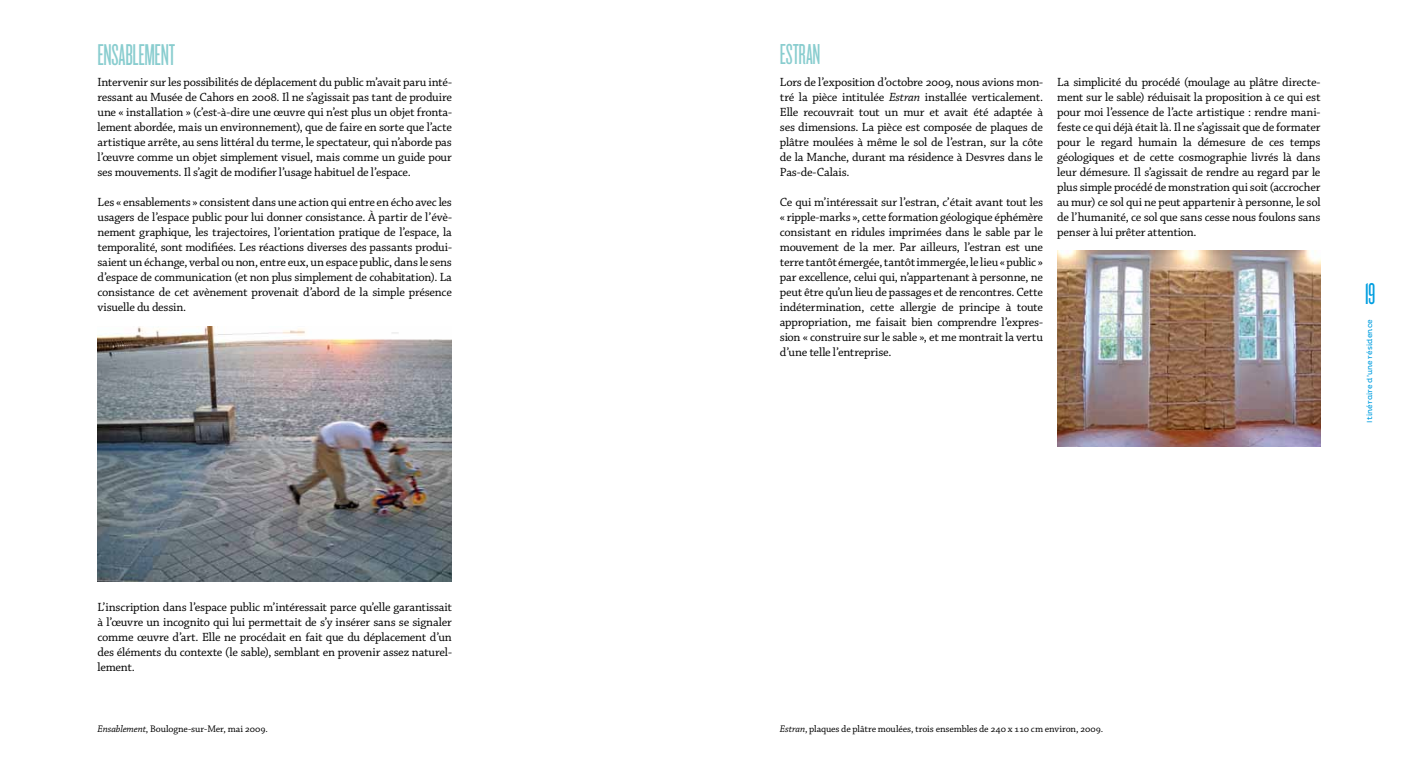
<style>
.page{position:relative;width:1418px;height:780px;background:#fff}
.page>*{position:absolute;margin:0;border:0;box-sizing:border-box;transform-origin:0 0}
.t1{font:31.25px "Knockout HTF26 Junior Flyweight";letter-spacing:-.01em;color:#89cdcf}
.t2{font:31.25px "Knockout HTF26 Junior Flyweight";color:#009ee0}
.t3{font:30px "Knockout HTF26 Junior Flyweight";letter-spacing:-.005em;color:#89cdcf}
.t4{font:12.5px/15px "Chaparral Pro";letter-spacing:-.02em;color:#000;text-align:justify}
.t5{font:10px "Chaparral Pro";letter-spacing:-.01em;color:#000}
.t6{font:7.5px "Pluto";letter-spacing:.01em;color:#009ee0}
.s1{font-style:italic}
</style>
<div class="page">
<img style="left:1057px;top:251px;width:263px;height:195px">
<img style="left:97px;top:326px;width:355px;height:255px">
<h1 class="t1" style="left:97px;top:40px;width:79px">ENSABLEMENT</h1>
<p class="t4" style="left:97px;top:75px;width:356px">Intervenir sur les possibilités de déplacement du public m’avait paru inté&shy;ressant au Musée de Cahors en 2008. Il ne s’agissait pas tant de produire une « installation » (c’est-à-dire une œuvre qui n’est plus un objet fronta&shy;lement abordée, mais un environnement), que de faire en sorte que l’acte artistique arrête, au sens littéral du terme, le spectateur, qui n’aborde pas l’œuvre comme un objet simplement visuel, mais comme un guide pour ses mouvements. Il s’agit de modifier l’usage habituel de l’espace.</p>
<p class="t4" style="left:97px;top:195px;width:356px">Les « ensablements » consistent dans une action qui entre en écho avec les usagers de l’espace public pour lui donner consistance. À partir de l’évè&shy;nement graphique, les trajectoires, l’orientation pratique de l’espace, la temporalité, sont modifiées. Les réactions diverses des passants produi&shy;saient un échange, verbal ou non, entre eux, un espace public, dans le sens d’espace de communication (et non plus simplement de cohabitation). La consistance de cet avènement provenait d’abord de la simple présence visuelle du dessin.</p>
<h2 class="t3" style="left:780px;top:40px;width:42px">ESTRAN</h2>
<p class="t4" style="left:780px;top:75px;width:265px">Lors de l’exposition d’octobre 2009, nous avions mon&shy;tré la pièce intitulée <span class="s1">Estran</span> installée verticalement.<br>Elle recouvrait tout un mur et avait été adaptée à ses dimensions. La pièce est composée de plaques de plâtre moulées à même le sol de l’estran, sur la côte de la Manche, durant ma résidence à Desvres dans le Pas-de-Calais.</p>
<p class="t4" style="left:780px;top:195px;width:265px">Ce qui m’intéressait sur l’estran, c’était avant tout les « ripple-marks », cette formation géologique éphémère consistant en ridules imprimées dans le sable par le mouvement de la mer. Par ailleurs, l’estran est une terre tantôt émergée, tantôt immergée, le lieu « public » par excellence, celui qui, n’appartenant à personne, ne peut être qu’un lieu de passages et de rencontres. Cette indétermination, cette allergie de principe à toute appropriation, me faisait bien comprendre l’expres&shy;sion « construire sur le sable », et me montrait la vertu d’une telle l’entreprise.</p>
<p class="t4" style="left:1057px;top:75px;width:265px">La simplicité du procédé (moulage au plâtre directe&shy;ment sur le sable) réduisait la proposition à ce qui est pour moi l’essence de l’acte artistique : rendre mani&shy;feste ce qui déjà était là. Il ne s’agissait que de formater pour le regard humain la démesure de ces temps géologiques et de cette cosmographie livrés là dans leur démesure. Il s’agissait de rendre au regard par le plus simple procédé de monstration qui soit (accrocher au mur) ce sol qui ne peut appartenir à personne, le sol de l’humanité, ce sol que sans cesse nous foulons sans penser à lui prêter attention.</p>
<h1 class="t2" style="left:1364px;top:279px;width:12px">19</h1>
<p class="t6" style="left:1365px;top:422px;width:105px;rotate:-90deg">Itinéraire d’une résidence</p>
<p class="t4" style="left:97px;top:600px;width:356px">L’inscription dans l’espace public m’intéressait parce qu’elle garantissait à l’œuvre un incognito qui lui permettait de s’y insérer sans se signaler comme œuvre d’art. Elle ne procédait en fait que du déplacement d’un des éléments du contexte (le sable), semblant en provenir assez naturel&shy;lement.</p>
<p class="t5" style="left:97px;top:723px;width:172px"><span class="s1">Ensablement</span>, Boulogne-sur-Mer, mai 2009.</p>
<p class="t5" style="left:780px;top:723px;width:325px"><span class="s1">Estran</span>, plaques de plâtre moulées, trois ensembles de 240 x 110 cm environ, 2009.</p>
</div>
